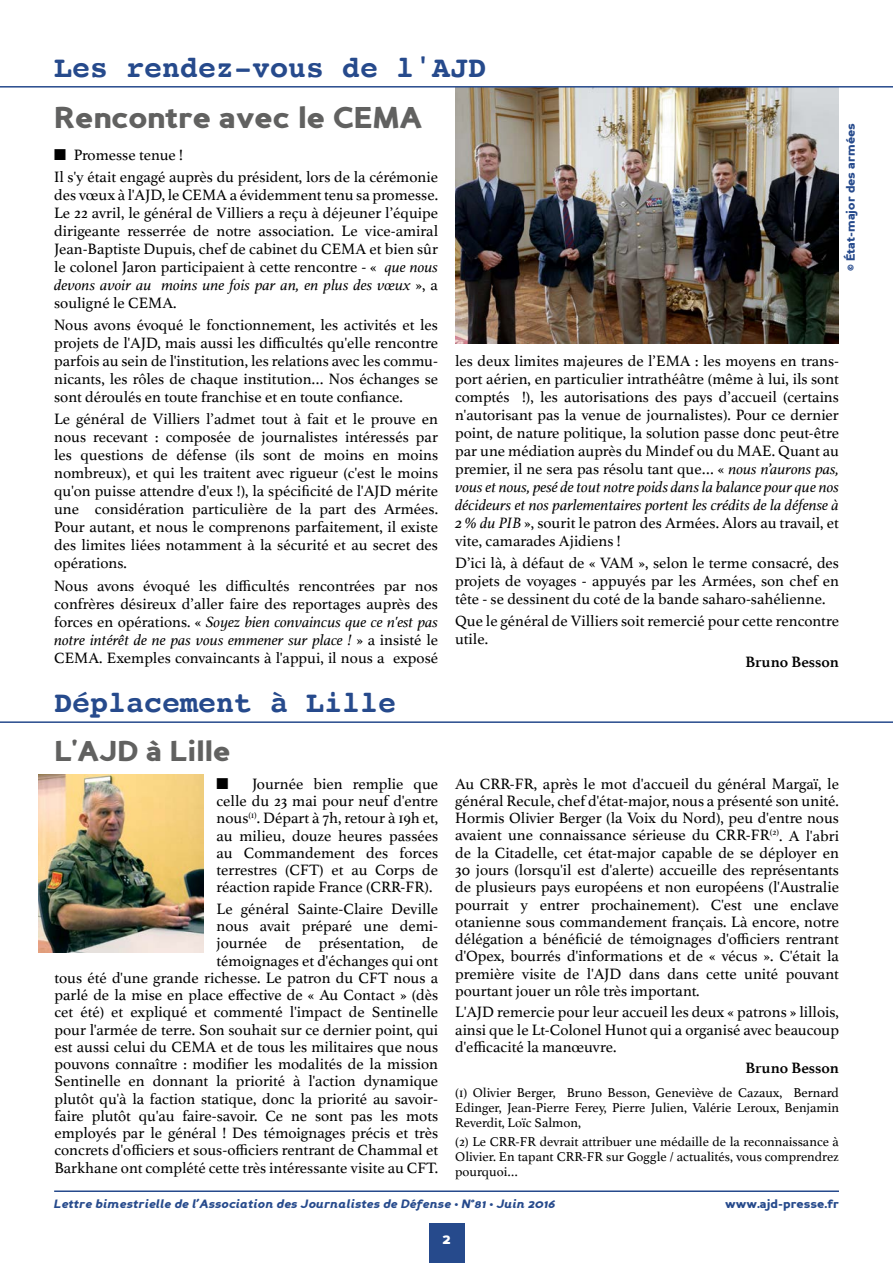
<style>
.page{position:relative;width:893px;height:1263px;background:#fff}
.page>*{position:absolute;margin:0;border:0;box-sizing:border-box;transform-origin:0 0}
.t1{font:700 30px "Courier";color:#264a8c}
.t2{font:900 30px "Perspective Sans";color:#616160}
.t3{font:900 28.5px "Perspective Sans";color:#616160}
.t4{font:15.75px/18px "Athelas";color:#000;text-align:justify}
.t5{font:700 15.75px "Athelas";color:#000}
.t6{font:900 15px "Perspective Sans";color:#fff}
.t7{font:13.5px/15px "Athelas";color:#000;text-align:justify}
.t8{font:italic 900 12px "Perspective Sans";color:#264a8c}
.t9{font:900 12px "Perspective Sans";color:#264a8c}
.s1{font-style:italic}
</style>
<div class="page">
<hr style="left:54px;top:1190px;width:785px;height:2px;background:#264a8c">
<div style="left:429px;top:1223px;width:35px;height:40px;background:#264a8c"></div>
<img style="left:455px;top:88px;width:384px;height:255px">
<hr style="left:0;top:86px;width:893px;height:2px;background:#264a8c">
<hr style="left:0;top:721px;width:893px;height:2px;background:#264a8c">
<img style="left:39px;top:775px;width:165px;height:178px">
<h1 class="t1" style="left:54px;top:43px;width:434px">Les rendez-vous de l'AJD</h1>
<h1 class="t2" style="left:54px;top:100px;width:370px">Rencontre avec le CEMA</h1>
<p class="t4" style="left:54px;top:143px;width:385px;line-height:22.2px">■ Promesse tenue !<br>Il s'y était engagé auprès du président, lors de la cérémonie</p>
<p class="t4" style="left:54px;top:185px;width:385px">des vœux à l'AJD, le CEMA a évidemment tenu sa promesse.<br>Le 22 avril, le général de Villiers a reçu à déjeuner l’équipe dirigeante resserrée de notre association. Le vice-amiral Jean-Baptiste Dupuis, chef de cabinet du CEMA et bien sûr le colonel Jaron participaient à cette rencontre - « <span class="s1">que nous devons avoir au moins une fois par an, en plus des vœux</span> », a souligné le CEMA.</p>
<p class="t4" style="left:54px;top:315px;width:385px">Nous avons évoqué le fonctionnement, les activités et les projets de l'AJD, mais aussi les difficultés qu'elle rencontre parfois au sein de l'institution, les relations avec les commu&shy;nicants, les rôles de chaque institution… Nos échanges se sont déroulés en toute franchise et en toute confiance.</p>
<p class="t4" style="left:54px;top:410px;width:385px">Le général de Villiers l’admet tout à fait et le prouve en nous recevant : composée de journalistes intéressés par les questions de défense (ils sont de moins en moins nombreux), et qui les traitent avec rigueur (c'est le moins qu'on puisse attendre d'eux !), la spécificité de l'AJD mérite une considération particulière de la part des Armées.<br>Pour autant, et nous le comprenons parfaitement, il existe des limites liées notamment à la sécurité et au secret des opérations.</p>
<p class="t4" style="left:54px;top:576px;width:385px">Nous avons évoqué les difficultés rencontrées par nos confrères désireux d’aller faire des reportages auprès des forces en opérations. « <span class="s1">Soyez bien convaincus que ce n'est pas notre intérêt de ne pas vous emmener sur place !</span> » a insisté le CEMA. Exemples convaincants à l'appui, il nous a exposé</p>
<h1 class="t1" style="left:54px;top:678px;width:344px">Déplacement à Lille</h1>
<h2 class="t3" style="left:54px;top:734px;width:178px">L'AJD à Lille</h2>
<p class="t4" style="left:217px;top:774px;width:223px;line-height:17.2px">■ Journée bien remplie que celle du 23 mai pour neuf d'entre nous<sup>(1)</sup>. Départ à 7h, retour à 19h et, au milieu, douze heures passées au Commandement des forces terrestres (CFT) et au Corps de réaction rapide France (CRR-FR).</p>
<p class="t4" style="left:54px;top:899px;width:385px;line-height:17.2px;text-align:right">Le général Sainte-Claire Deville<br>nous avait préparé une demi-<br>journée de présentation, de<br>témoignages et d'échanges qui ont<br>tous été d'une grande richesse. Le patron du CFT nous a parlé de la mise en place effective de « Au Contact » (dès cet été) et expliqué et commenté l'impact de Sentinelle pour l'armée de terre. Son souhait sur ce dernier point, qui est aussi celui du CEMA et de tous les militaires que nous pouvons connaître : modifier les modalités de la mission Sentinelle en donnant la priorité à l'action dynamique plutôt qu'à la faction statique, donc la priorité au savoir&shy;faire plutôt qu'au faire-savoir. Ce ne sont pas les mots employés par le général ! Des témoignages précis et très concrets d'officiers et sous-officiers rentrant de Chammal et Barkhane ont complété cette très intéressante visite au CFT.</p>
<p class="t9" style="left:843px;top:271px;width:149px;rotate:-90deg">© État-major des armées</p>
<p class="t4" style="left:455px;top:351px;width:385px">les deux limites majeures de l’EMA : les moyens en trans&shy;port aérien, en particulier intrathéâtre (même à lui, ils sont comptés !), les autorisations des pays d’accueil (certains n'autorisant pas la venue de journalistes). Pour ce dernier point, de nature politique, la solution passe donc peut-être par une médiation auprès du Mindef ou du MAE. Quant au premier, il ne sera pas résolu tant que… « <span class="s1">nous n’aurons pas, vous et nous, pesé de tout notre poids dans la balance pour que nos décideurs et nos parlementaires portent les crédits de la défense à 2 % du PIB</span> », sourit le patron des Armées. Alors au travail, et vite, camarades Ajidiens !</p>
<p class="t4" style="left:455px;top:553px;width:385px">D’ici là, à défaut de « VAM », selon le terme consacré, des projets de voyages - appuyés par les Armées, son chef en tête - se dessinent du coté de la bande saharo-sahélienne.</p>
<p class="t4" style="left:455px;top:612px;width:385px">Que le général de Villiers soit remercié pour cette rencontre utile.</p>
<p class="t5" style="left:745px;top:649px;width:95px">Bruno Besson</p>
<p class="t4" style="left:455px;top:774px;width:385px;line-height:17.2px">Au CRR-FR, après le mot d'accueil du général Margaï, le général Recule, chef d'état-major, nous a présenté son unité.<br>Hormis Olivier Berger (la Voix du Nord), peu d'entre nous avaient une connaissance sérieuse du CRR-FR<sup>(2)</sup>. A l'abri de la Citadelle, cet état-major capable de se déployer en 30 jours (lorsqu'il est d'alerte) accueille des représentants de plusieurs pays européens et non européens (l'Australie pourrait y entrer prochainement). C'est une enclave otanienne sous commandement français. Là encore, notre délégation a bénéficié de témoignages d'officiers rentrant d'Opex, bourrés d'informations et de « vécus ». C'était la première visite de l'AJD dans dans cette unité pouvant pourtant jouer un rôle très important.</p>
<p class="t4" style="left:455px;top:1003px;width:385px;line-height:17.2px">L'AJD remercie pour leur accueil les deux « patrons » lillois, ainsi que le Lt-Colonel Hunot qui a organisé avec beaucoup d'efficacité la manœuvre.</p>
<p class="t5" style="left:745px;top:1055px;width:95px">Bruno Besson</p>
<p class="t7" style="left:455px;top:1084px;width:385px">(1) Olivier Berger, Bruno Besson, Geneviève de Cazaux, Bernard Edinger, Jean-Pierre Ferey, Pierre Julien, Valérie Leroux, Benjamin Reverdit, Loïc Salmon,</p>
<p class="t7" style="left:455px;top:1134px;width:385px">(2) Le CRR-FR devrait attribuer une médaille de la reconnaissance à Olivier. En tapant CRR-FR sur Goggle / actualités, vous comprendrez pourquoi…</p>
<p class="t8" style="left:54px;top:1196px;width:503px">Lettre bimestrielle de l’Association des Journalistes de Défense • N°81 • Juin 2016</p>
<p class="t9" style="left:725px;top:1196px;width:115px">www.ajd-presse.fr</p>
<p class="t6" style="left:442px;top:1230px;width:10px">2</p>
</div>
